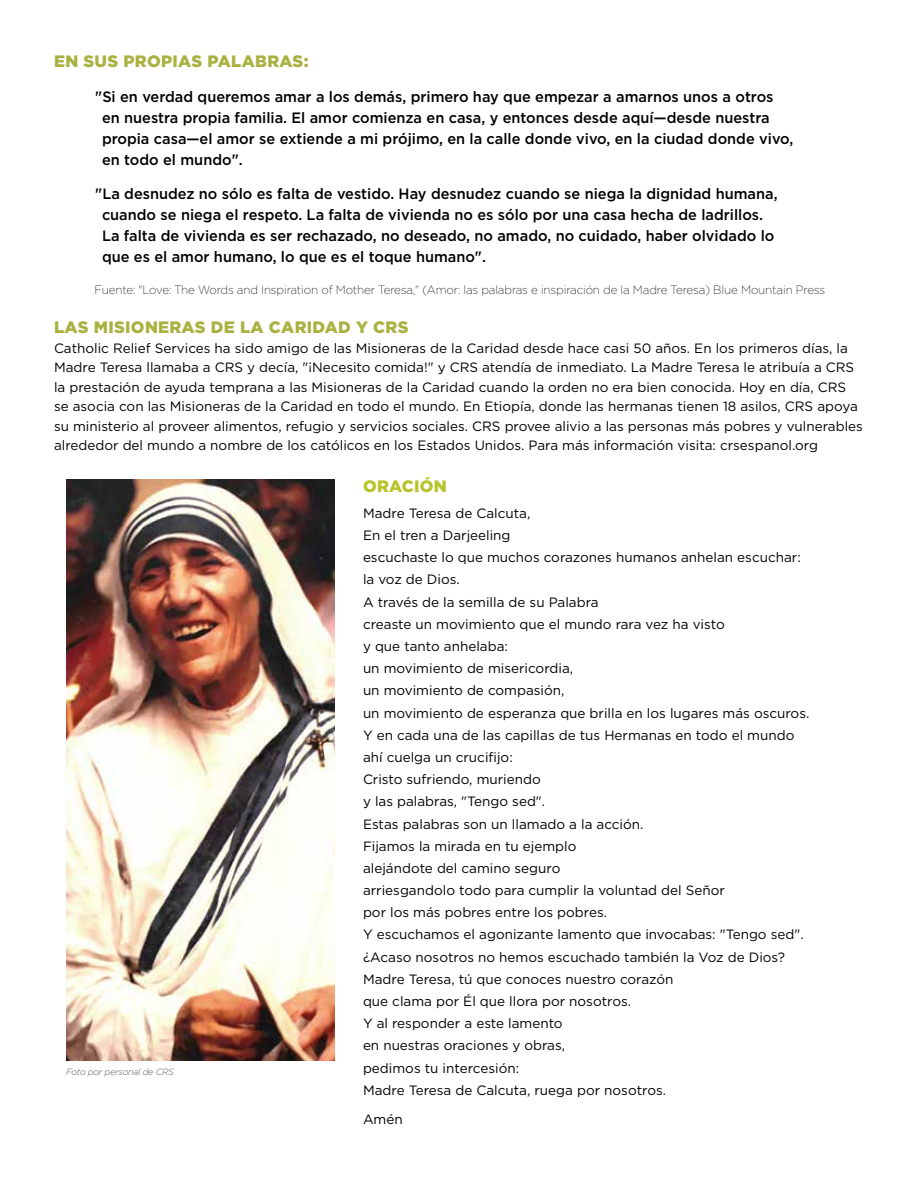
<style>
.page{position:relative;width:918px;height:1188px;background:#fff}
.page>*{position:absolute;margin:0;border:0;box-sizing:border-box;transform-origin:0 0}
.t1{font:900 16.5px "Gotham";letter-spacing:.02em;color:#a9b240}
.t2{font:900 16.5px "Gotham";letter-spacing:.02em;color:#b5c428}
.t3{font:500 15px/21px "Gotham";color:#000}
.t4{font:13.5px/22.2px "Gotham";color:#000}
.t5{font:200 12px "Gotham";letter-spacing:-.01em;color:#000}
.t6{font:italic 300 9px "Gotham";letter-spacing:-.03em;color:#58595b}
</style>
<div class="page">
<img style="left:66px;top:480px;width:269px;height:581px">
<p class="t1" style="left:54px;top:50px;width:256px">EN SUS PROPIAS PALABRAS:</p>
<p class="t3" style="left:102px;top:86px;width:693px;text-indent:-7px">"Si en verdad queremos amar a los demás, primero hay que empezar a amarnos unos a otros en nuestra propia familia. El amor comienza en casa, y entonces desde aquí—desde nuestra propia casa—el amor se extiende a mi prójimo, en la calle donde vivo, en la ciudad donde vivo, en todo el mundo".</p>
<p class="t3" style="left:102px;top:183px;width:677px;text-indent:-7px">"La desnudez no sólo es falta de vestido. Hay desnudez cuando se niega la dignidad humana, cuando se niega el respeto. La falta de vivienda no es sólo por una casa hecha de ladrillos.<br>La falta de vivienda es ser rechazado, no deseado, no amado, no cuidado, haber olvidado lo que es el amor humano, lo que es el toque humano".</p>
<p class="t5" style="left:94px;top:282px;width:732px">Fuente: "Love: The Words and Inspiration of Mother Teresa," (Amor: las palabras e inspiración de la Madre Teresa) Blue Mountain Press</p>
<p class="t1" style="left:54px;top:316px;width:356px">LAS MISIONERAS DE LA CARIDAD Y CRS</p>
<p class="t4" style="left:54px;top:338px;width:810px;line-height:19.5px">Catholic Relief Services ha sido amigo de las Misioneras de la Caridad desde hace casi 50 años. En los primeros días, la Madre Teresa llamaba a CRS y decía, "¡Necesito comida!" y CRS atendía de inmediato. La Madre Teresa le atribuía a CRS la prestación de ayuda temprana a las Misioneras de la Caridad cuando la orden no era bien conocida. Hoy en día, CRS se asocia con las Misioneras de la Caridad en todo el mundo. En Etiopía, donde las hermanas tienen 18 asilos, CRS apoya su ministerio al proveer alimentos, refugio y servicios sociales. CRS provee alivio a las personas más pobres y vulnerables alrededor del mundo a nombre de los católicos en los Estados Unidos. Para más información visita: crsespanol.org</p>
<p class="t2" style="left:363px;top:474px;width:85px">ORACIÓN</p>
<p class="t4" style="left:363px;top:502px;width:448px">Madre Teresa de Calcuta,<br>En el tren a Darjeeling<br>escuchaste lo que muchos corazones humanos anhelan escuchar: la voz de Dios.<br>A través de la semilla de su Palabra<br>creaste un movimiento que el mundo rara vez ha visto<br>y que tanto anhelaba:<br>un movimiento de misericordia,<br>un movimiento de compasión,<br>un movimiento de esperanza que brilla en los lugares más oscuros.<br>Y en cada una de las capillas de tus Hermanas en todo el mundo ahí cuelga un crucifijo:<br>Cristo sufriendo, muriendo<br>y las palabras, "Tengo sed".<br>Estas palabras son un llamado a la acción.<br>Fijamos la mirada en tu ejemplo<br>alejándote del camino seguro<br>arriesgandolo todo para cumplir la voluntad del Señor<br>por los más pobres entre los pobres.<br>Y escuchamos el agonizante lamento que invocabas: "Tengo sed". ¿Acaso nosotros no hemos escuchado también la Voz de Dios?<br>Madre Teresa, tú que conoces nuestro corazón<br>que clama por Él que llora por nosotros.<br>Y al responder a este lamento<br>en nuestras oraciones y obras,<br>pedimos tu intercesión:<br>Madre Teresa de Calcuta, ruega por nosotros.</p>
<p class="t4" style="left:363px;top:1108px;width:41px">Amén</p>
<p class="t6" style="left:66px;top:1066px;width:110px">Foto por personal de CRS</p>
</div>
